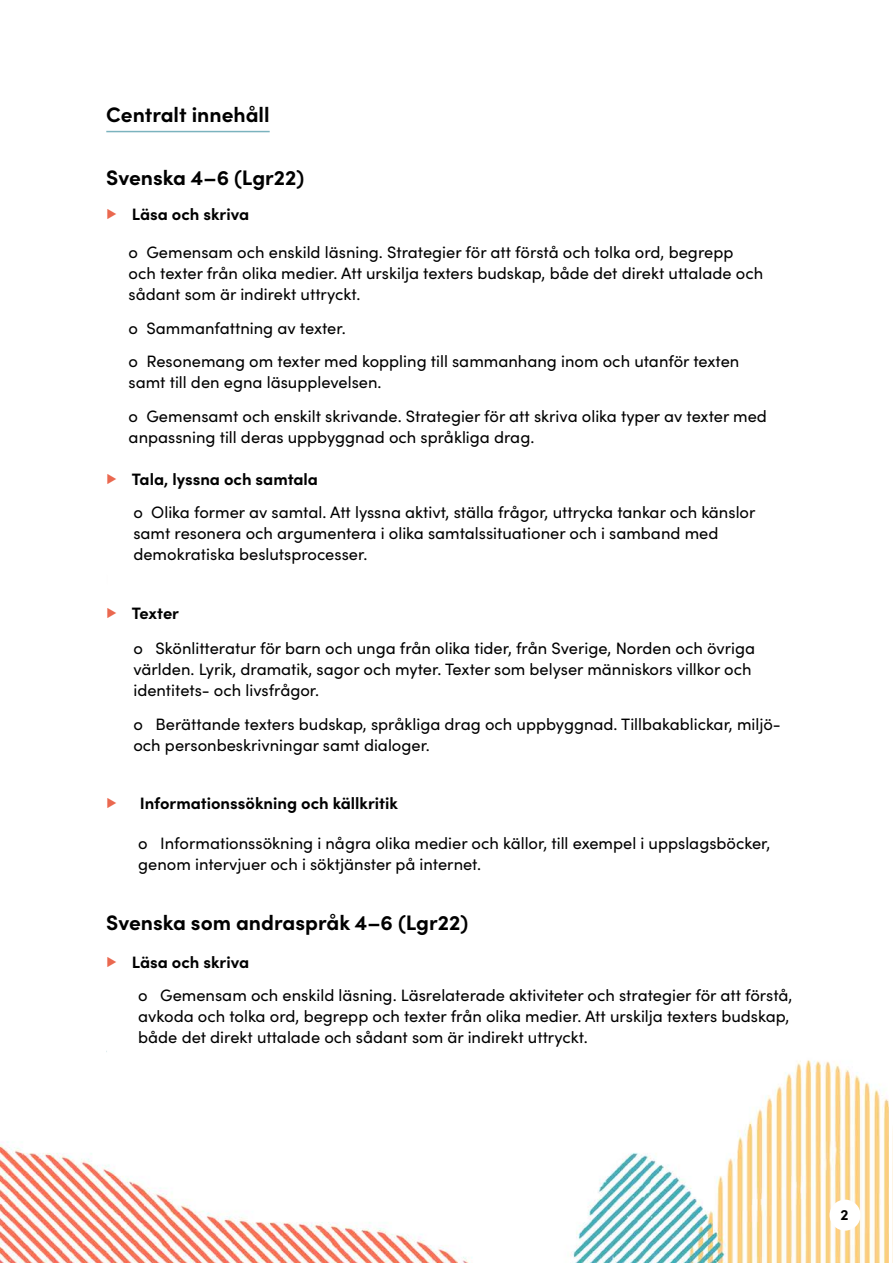
<style>
.page{position:relative;width:893px;height:1263px;background:#fff}
.page>*{position:absolute;margin:0;border:0;box-sizing:border-box;transform-origin:0 0}
.t1{font:700 21px "Sofia Pro";color:#000}
.t2{font:16.5px/21px "Sofia Pro";color:#000}
.t3{font:700 16.5px "Sofia Pro";color:#000}
.t4{font:700 16.5px "Sofia Pro";color:#ea684f}
.t5{font:700 15px "Sofia Pro";color:#000}
.s1{color:#ea684f}
.s2{font-weight:700;color:#ea684f}
.s3{font-weight:700}
</style>
<div class="page">
<img style="left:0;top:130px;width:889px;height:1133px">
<div style="left:830px;top:1199px;width:30px;height:31px;background:#fff;border-radius:50%"></div>
<img style="left:892px;top:1128px;width:1px;height:135px">
<hr style="left:106px;top:131px;width:164px;height:1px;background:#7bb3be">
<div style="left:106px;top:1042px;width:688px;height:21px;background:#fff"></div>
<div style="left:106px;top:573px;width:23px;height:21px;background:#fff"></div>
<p class="t1" style="left:106px;top:98px;width:165px">Centralt innehåll</p>
<p class="t1" style="left:106px;top:162px;width:200px">Svenska 4–6 (Lgr22)</p>
<p class="t3" style="left:106px;top:201px;width:144px"><span class="s1">▶</span> Läsa och skriva</p>
<p class="t2" style="left:129px;top:241px;width:636px">o Gemensam och enskild läsning. Strategier för att förstå och tolka ord, begrepp och texter från olika medier. Att urskilja texters budskap, både det direkt uttalade och sådant som är indirekt uttryckt.</p>
<p class="t2" style="left:129px;top:310px;width:612px;line-height:33.8px">o Sammanfattning av texter.<br>o Resonemang om texter med koppling till sammanhang inom och utanför texten</p>
<p class="t2" style="left:129px;top:365px;width:640px;line-height:33.8px">samt till den egna läsupplevelsen.<br>o Gemensamt och enskilt skrivande. Strategier för att skriva olika typer av texter med</p>
<p class="t2" style="left:129px;top:426px;width:407px">anpassning till deras uppbyggnad och språkliga drag.</p>
<p class="t2" style="left:133px;top:462px;width:624px;line-height:33px;text-indent:-27px"><span class="s2">▶</span> <span class="s3">Tala, lyssna och samtala<br></span>o Olika former av samtal. Att lyssna aktivt, ställa frågor, uttrycka tankar och känslor</p>
<p class="t2" style="left:133px;top:522px;width:587px">samt resonera och argumentera i olika samtalssituationer och i samband med demokratiska beslutsprocesser.</p>
<p class="t2" style="left:133px;top:594px;width:623px;line-height:35.5px;text-indent:-27px"><span class="s2">▶</span> <span class="s3">Texter<br></span>o Skönlitteratur för barn och unga från olika tider, från Sverige, Norden och övriga</p>
<p class="t2" style="left:133px;top:658px;width:620px">världen. Lyrik, dramatik, sagor och myter. Texter som belyser människors villkor och identitets- och livsfrågor.</p>
<p class="t2" style="left:133px;top:713px;width:649px">o Berättande texters budskap, språkliga drag och uppbyggnad. Tillbakablickar, miljö&shy;och personbeskrivningar samt dialoger.</p>
<p class="t4" style="left:106px;top:790px;width:13px">▶</p>
<p class="t3" style="left:140px;top:790px;width:260px">Informationssökning och källkritik</p>
<p class="t2" style="left:138px;top:832px;width:634px">o Informationssökning i några olika medier och källor, till exempel i uppslagsböcker, genom intervjuer och i söktjänster på internet.</p>
<p class="t1" style="left:106px;top:906px;width:363px">Svenska som andraspråk 4–6 (Lgr22)</p>
<p class="t2" style="left:138px;top:945px;width:656px;line-height:33.2px;text-indent:-32px"><span class="s2">▶</span> <span class="s3">Läsa och skriva<br></span>o Gemensam och enskild läsning. Läsrelaterade aktiviteter och strategier för att förstå,</p>
<p class="t2" style="left:138px;top:1005px;width:653px">avkoda och tolka ord, begrepp och texter från olika medier. Att urskilja texters budskap, både det direkt uttalade och sådant som är indirekt uttryckt.</p>
<p class="t5" style="left:840px;top:1204px;width:10px">2</p>
</div>
